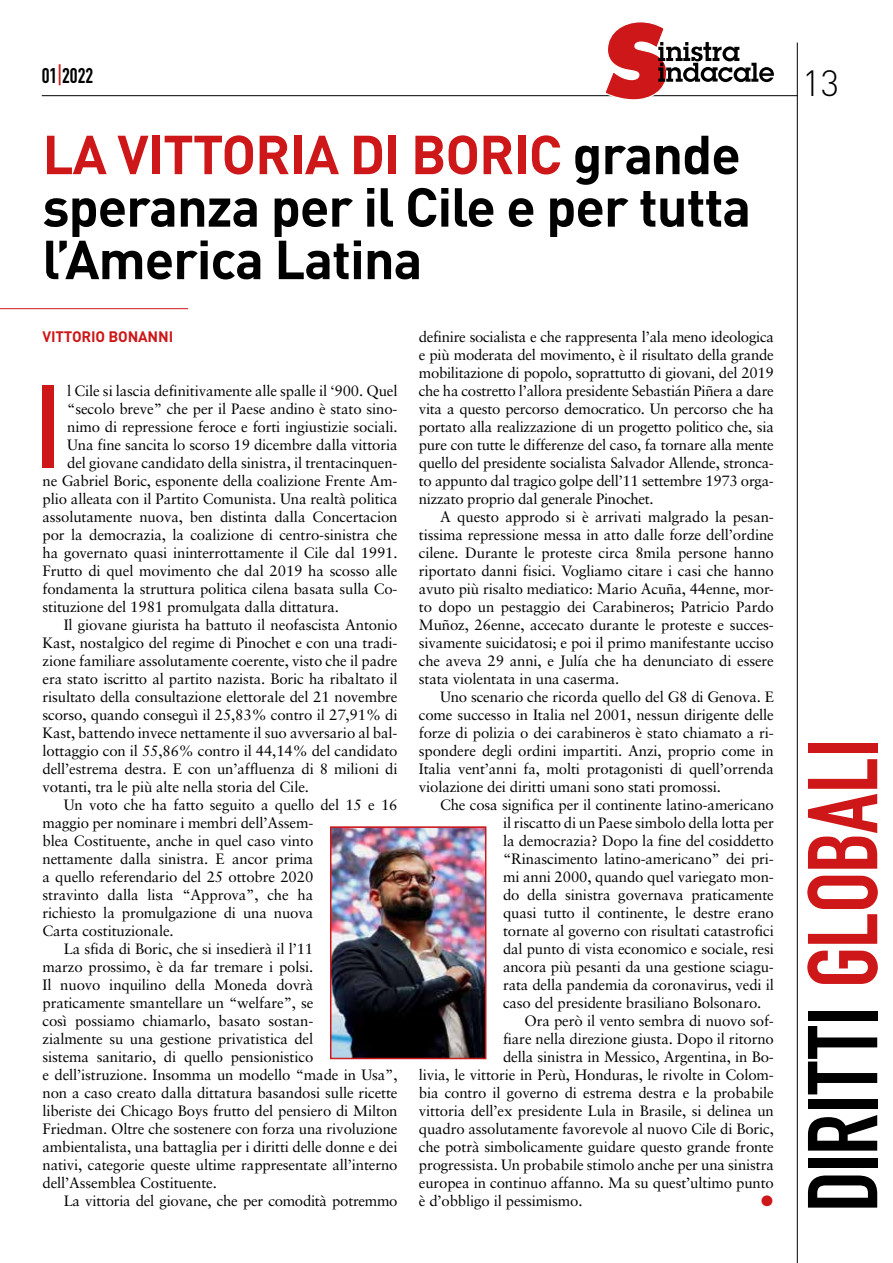
<style>
.page{position:relative;width:893px;height:1263px;background:#fff}
.page>*{position:absolute;margin:0;border:0;box-sizing:border-box;transform-origin:0 0}
.t1{font:116.1px "DIN Engschrift Std";color:#cd1719}
.t2{font:97.35px "DIN Engschrift Std";letter-spacing:-.005em;color:#000}
.t3{font:700 54px/52.5px "DIN";letter-spacing:-.02em;color:#000}
.t4{font:300 36px "DIN";color:#000}
.t5{font:21px "DIN Engschrift Std";color:#000}
.t6{font:15px/18px "Sabon";letter-spacing:-.01em;color:#000;text-align:justify}
.t7{font:700 15px "DIN";letter-spacing:-.01em;color:#cd1719}
.t8{font:15px "Zapf Dingbats";color:#cd1719}
.s1{color:#cd1719}
</style>
<div class="page">
<hr style="left:42px;top:95px;width:756px;height:1px;background:#000">
<svg style="left:603px;top:22px;width:171px;height:78px"></svg>
<hr style="left:797px;top:43px;width:1px;height:1220px;background:#000">
<hr style="left:0;top:308px;width:188px;height:1px;background:#cd1719">
<img style="left:330px;top:827px;width:156px;height:232px">
<div style="left:331px;top:827px;width:155px;height:231px;border:1px solid #cd1719"></div>
<h3 class="t5" style="left:42px;top:63px;width:53px">01<span class="s1">|</span>2022</h3>
<h3 class="t4" style="left:802px;top:61px;width:39px">13</h3>
<h3 class="t3" style="left:43px;top:126px;width:710px"><span class="s1">LA VITTORIA DI BORIC</span> grande speranza per il Cile e per tutta l’America Latina</h3>
<p class="t7" style="left:43px;top:327px;width:132px">VITTORIO BONANNI</p>
<h1 class="t1" style="left:37px;top:359px;width:25px">I</h1>
<p class="t6" style="left:67px;top:382px;width:332px">l Cile si lascia definitivamente alle spalle il ‘900. Quel</p>
<p class="t6" style="left:67px;top:400px;width:332px">“secolo breve” che per il Paese andino è stato sino-</p>
<p class="t6" style="left:67px;top:418px;width:332px">nimo di repressione feroce e forti ingiustizie sociali.</p>
<p class="t6" style="left:67px;top:436px;width:332px">Una fine sancita lo scorso 19 dicembre dalla vittoria</p>
<p class="t6" style="left:67px;top:454px;width:332px">del giovane candidato della sinistra, il trentacinquen-</p>
<p class="t6" style="left:43px;top:472px;width:357px">ne Gabriel Boric, esponente della coalizione Frente Am-</p>
<p class="t6" style="left:43px;top:490px;width:357px">plio alleata con il Partito Comunista. Una realtà politica</p>
<p class="t6" style="left:43px;top:508px;width:357px">assolutamente nuova, ben distinta dalla Concertacion</p>
<p class="t6" style="left:43px;top:526px;width:357px">por la democrazia, la coalizione di centro-sinistra che</p>
<p class="t6" style="left:43px;top:544px;width:357px">ha governato quasi ininterrottamente il Cile dal 1991.</p>
<p class="t6" style="left:43px;top:562px;width:357px">Frutto di quel movimento che dal 2019 ha scosso alle</p>
<p class="t6" style="left:43px;top:580px;width:357px">fondamenta la struttura politica cilena basata sulla Co-</p>
<p class="t6" style="left:43px;top:598px;width:298px">stituzione del 1981 promulgata dalla dittatura.</p>
<p class="t6" style="left:64px;top:616px;width:335px">Il giovane giurista ha battuto il neofascista Antonio</p>
<p class="t6" style="left:43px;top:634px;width:357px">Kast, nostalgico del regime di Pinochet e con una tradi-</p>
<p class="t6" style="left:43px;top:652px;width:357px">zione familiare assolutamente coerente, visto che il padre</p>
<p class="t6" style="left:43px;top:670px;width:357px">era stato iscritto al partito nazista. Boric ha ribaltato il</p>
<p class="t6" style="left:43px;top:688px;width:357px">risultato della consultazione elettorale del 21 novembre</p>
<p class="t6" style="left:43px;top:706px;width:357px">scorso, quando conseguì il 25,83% contro il 27,91% di</p>
<p class="t6" style="left:43px;top:724px;width:356px">Kast, battendo invece nettamente il suo avversario al bal-</p>
<p class="t6" style="left:43px;top:742px;width:357px">lottaggio con il 55,86% contro il 44,14% del candidato</p>
<p class="t6" style="left:43px;top:760px;width:357px">dell’estrema destra. E con un’affluenza di 8 milioni di</p>
<p class="t6" style="left:43px;top:778px;width:268px">votanti, tra le più alte nella storia del Cile.</p>
<p class="t6" style="left:64px;top:796px;width:335px">Un voto che ha fatto seguito a quello del 15 e 16</p>
<p class="t6" style="left:43px;top:814px;width:272px">maggio per nominare i membri dell’Assem-</p>
<p class="t6" style="left:43px;top:832px;width:272px">blea Costituente, anche in quel caso vinto</p>
<p class="t6" style="left:43px;top:850px;width:272px">nettamente dalla sinistra. E ancor prima</p>
<p class="t6" style="left:43px;top:868px;width:272px">a quello referendario del 25 ottobre 2020</p>
<p class="t6" style="left:43px;top:886px;width:272px">stravinto dalla lista “Approva”, che ha</p>
<p class="t6" style="left:43px;top:904px;width:272px">richiesto la promulgazione di una nuova</p>
<p class="t6" style="left:43px;top:922px;width:133px">Carta costituzionale.</p>
<p class="t6" style="left:64px;top:940px;width:251px">La sfida di Boric, che si insedierà il l’11</p>
<p class="t6" style="left:43px;top:958px;width:272px">marzo prossimo, è da far tremare i polsi.</p>
<p class="t6" style="left:43px;top:976px;width:272px">Il nuovo inquilino della Moneda dovrà</p>
<p class="t6" style="left:43px;top:994px;width:272px">praticamente smantellare un “welfare”, se</p>
<p class="t6" style="left:43px;top:1012px;width:272px">così possiamo chiamarlo, basato sostan-</p>
<p class="t6" style="left:43px;top:1030px;width:272px">zialmente su una gestione privatistica del</p>
<p class="t6" style="left:43px;top:1048px;width:272px">sistema sanitario, di quello pensionistico</p>
<p class="t6" style="left:43px;top:1066px;width:357px">e dell’istruzione. Insomma un modello “made in Usa”,</p>
<p class="t6" style="left:43px;top:1084px;width:357px">non a caso creato dalla dittatura basandosi sulle ricette</p>
<p class="t6" style="left:43px;top:1102px;width:356px">liberiste dei Chicago Boys frutto del pensiero di Milton</p>
<p class="t6" style="left:43px;top:1120px;width:357px">Friedman. Oltre che sostenere con forza una rivoluzione</p>
<p class="t6" style="left:43px;top:1138px;width:357px">ambientalista, una battaglia per i diritti delle donne e dei</p>
<p class="t6" style="left:43px;top:1156px;width:357px">nativi, categorie queste ultime rappresentate all’interno</p>
<p class="t6" style="left:43px;top:1174px;width:176px">dell’Assemblea Costituente.</p>
<p class="t6" style="left:64px;top:1192px;width:335px">La vittoria del giovane, che per comodità potremmo</p>
<p class="t6" style="left:419px;top:328px;width:357px">definire socialista e che rappresenta l’ala meno ideologica e più moderata del movimento, è il risultato della grande mobilitazione di popolo, soprattutto di giovani, del 2019 che ha costretto l’allora presidente Sebastián Piñera a dare vita a questo percorso democratico. Un percorso che ha portato alla realizzazione di un progetto politico che, sia pure con tutte le differenze del caso, fa tornare alla mente quello del presidente socialista Salvador Allende, stronca&shy;to appunto dal tragico golpe dell’11 settembre 1973 orga&shy;nizzato proprio dal generale Pinochet.</p>
<p class="t6" style="left:419px;top:508px;width:357px;text-indent:21px">A questo approdo si è arrivati malgrado la pesan&shy;tissima repressione messa in atto dalle forze dell’ordine cilene. Durante le proteste circa 8mila persone hanno riportato danni fisici. Vogliamo citare i casi che hanno avuto più risalto mediatico: Mario Acuña, 44enne, mor&shy;to dopo un pestaggio dei Carabineros; Patricio Pardo Muñoz, 26enne, accecato durante le proteste e succes&shy;sivamente suicidatosi; e poi il primo manifestante ucciso che aveva 29 anni, e Julía che ha denunciato di essere stata violentata in una caserma.</p>
<p class="t6" style="left:419px;top:688px;width:357px;text-indent:21px">Uno scenario che ricorda quello del G8 di Genova. E come successo in Italia nel 2001, nessun dirigente delle forze di polizia o dei carabineros è stato chiamato a ri&shy;spondere degli ordini impartiti. Anzi, proprio come in Italia vent’anni fa, molti protagonisti di quell’orrenda violazione dei diritti umani sono stati promossi.</p>
<p class="t6" style="left:440px;top:796px;width:335px">Che cosa significa per il continente latino-americano</p>
<p class="t6" style="left:503px;top:814px;width:272px">il riscatto di un Paese simbolo della lotta per</p>
<p class="t6" style="left:503px;top:832px;width:272px">la democrazia? Dopo la fine del cosiddetto</p>
<p class="t6" style="left:503px;top:850px;width:272px">“Rinascimento latino-americano” dei pri-</p>
<p class="t6" style="left:503px;top:868px;width:272px">mi anni 2000, quando quel variegato mon-</p>
<p class="t6" style="left:503px;top:886px;width:272px">do della sinistra governava praticamente</p>
<p class="t6" style="left:503px;top:904px;width:272px">quasi tutto il continente, le destre erano</p>
<p class="t6" style="left:503px;top:922px;width:272px">tornate al governo con risultati catastrofici</p>
<p class="t6" style="left:503px;top:940px;width:272px">dal punto di vista economico e sociale, resi</p>
<p class="t6" style="left:503px;top:958px;width:272px">ancora più pesanti da una gestione sciagu-</p>
<p class="t6" style="left:503px;top:976px;width:272px">rata della pandemia da coronavirus, vedi il</p>
<p class="t6" style="left:503px;top:994px;width:260px">caso del presidente brasiliano Bolsonaro.</p>
<p class="t6" style="left:524px;top:1012px;width:251px">Ora però il vento sembra di nuovo sof-</p>
<p class="t6" style="left:503px;top:1030px;width:272px">fiare nella direzione giusta. Dopo il ritorno</p>
<p class="t6" style="left:503px;top:1048px;width:272px">della sinistra in Messico, Argentina, in Bo-</p>
<p class="t6" style="left:419px;top:1066px;width:357px">livia, le vittorie in Perù, Honduras, le rivolte in Colom-</p>
<p class="t6" style="left:419px;top:1084px;width:357px">bia contro il governo di estrema destra e la probabile</p>
<p class="t6" style="left:419px;top:1102px;width:357px">vittoria dell’ex presidente Lula in Brasile, si delinea un</p>
<p class="t6" style="left:419px;top:1120px;width:357px">quadro assolutamente favorevole al nuovo Cile di Boric,</p>
<p class="t6" style="left:419px;top:1138px;width:357px">che potrà simbolicamente guidare questo grande fronte</p>
<p class="t6" style="left:419px;top:1156px;width:357px">progressista. Un probabile stimolo anche per una sinistra</p>
<p class="t6" style="left:419px;top:1174px;width:357px">europea in continuo affanno. Ma su quest’ultimo punto</p>
<p class="t6" style="left:419px;top:1192px;width:165px">è d’obbligo il pessimismo.</p>
<p class="t8" style="left:761px;top:1194px;width:13px">●</p>
<h2 class="t2" style="left:786px;top:1212px;width:475px;rotate:-90deg">DIRITTI <span class="s1">GLOBALI</span></h2>
</div>
